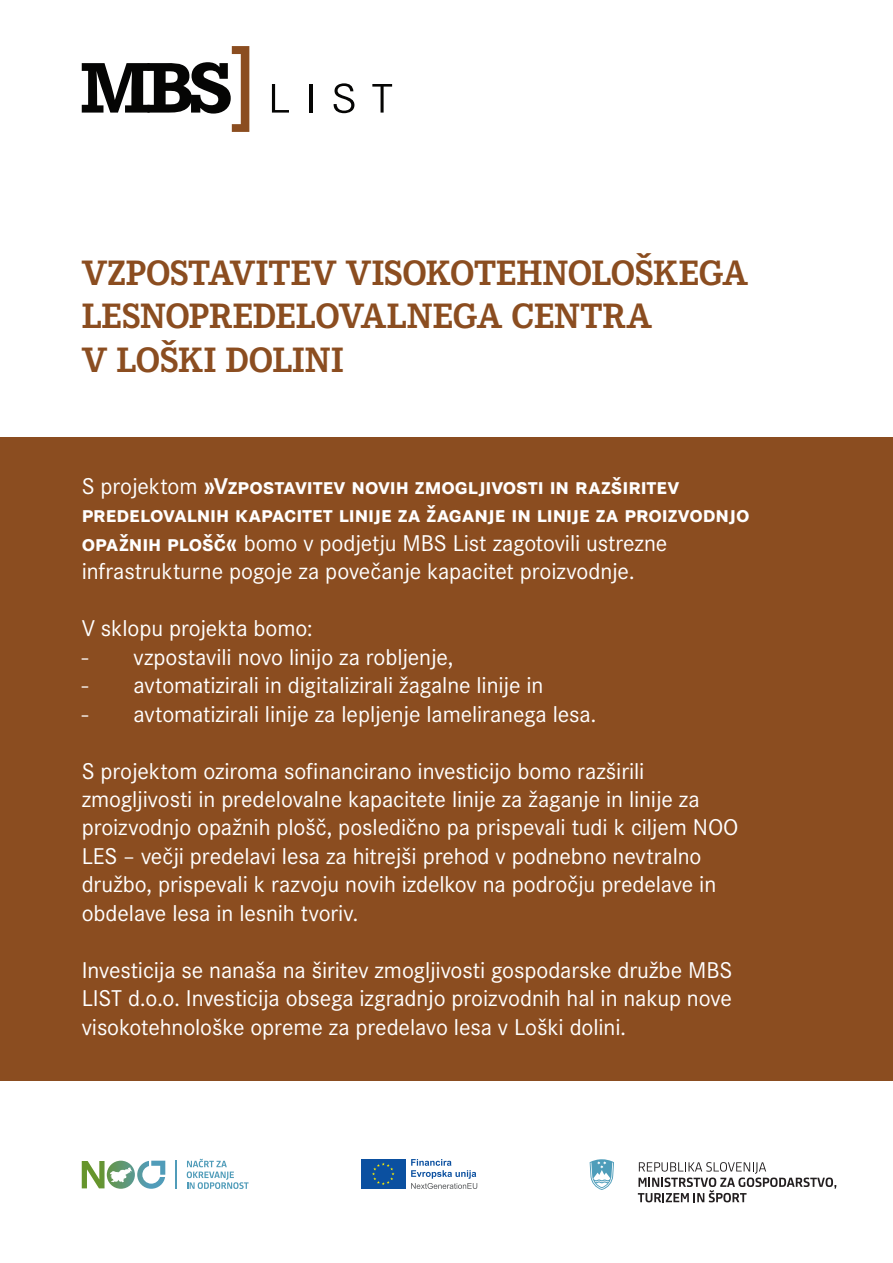
<style>
.page{position:relative;width:893px;height:1263px;background:#fff}
.page>*{position:absolute;margin:0;border:0;box-sizing:border-box;transform-origin:0 0}
.t1{font:700 36.6px/44px "AE Corporate E";color:#8b4d20}
.t2{font:23.7px/28.5px "AE Corporate S";letter-spacing:-.005em;color:#fff}
.t3{font:700 23.7px/28.5px "AE Corporate SSC";letter-spacing:-.005em;color:#fff}
.s1{font-family:"AE Corporate S";font-weight:400}
.s2{font-family:"AE Corporate SSC";font-weight:700}
</style>
<div class="page">
<div style="left:0;top:437px;width:893px;height:643px;background:#8b4d20"></div>
<svg style="left:82px;top:46px;width:167px;height:86px"></svg>
<svg style="left:272px;top:84px;width:17px;height:29px"></svg>
<hr style="left:309px;top:84px;width:3px;height:29px;background:#050504">
<svg style="left:334px;top:83px;width:20px;height:30px"></svg>
<svg style="left:372px;top:84px;width:20px;height:29px"></svg>
<svg style="left:107px;top:1161px;width:58px;height:28px"></svg>
<svg style="left:187px;top:1159px;width:62px;height:30px"></svg>
<hr style="left:175px;top:1161px;width:2px;height:28px;background:#509cb9">
<div style="left:361px;top:1159px;width:45px;height:30px;background:#0b50a0"></div>
<svg style="left:372px;top:1162px;width:23px;height:23px"></svg>
<svg style="left:411px;top:1159px;width:66px;height:30px"></svg>
<svg style="left:590px;top:1159px;width:24px;height:31px"></svg>
<svg style="left:638px;top:1162px;width:198px;height:40px"></svg>
<h1 class="t1" style="left:82px;top:251px;width:668px">VZPOSTAVITEV VISOKOTEHNOLOŠKEGA<br>LESNOPREDELOVALNEGA CENTRA<br>V LOŠKI DOLINI</h1>
<p class="t3" style="left:82px;top:472px;width:669px"><span class="s1">S projektom</span> »Vzpostavitev novih zmogljivosti in razširitev predelovalnih kapacitet linije za žaganje in linije za proizvodnjo</p>
<p class="t2" style="left:82px;top:529px;width:587px"><span class="s2">opažnih plošč«</span> bomo v podjetju MBS List zagotovili ustrezne infrastrukturne pogoje za povečanje kapacitet proizvodnje.</p>
<p class="t2" style="left:82px;top:614px;width:233px">V sklopu projekta bomo:</p>
<p class="t2" style="left:82px;top:643px;width:373px">- vzpostavili novo linijo za robljenje,</p>
<p class="t2" style="left:82px;top:671px;width:463px">- avtomatizirali in digitalizirali žagalne linije in</p>
<p class="t2" style="left:82px;top:700px;width:516px">- avtomatizirali linije za lepljenje lameliranega lesa.</p>
<p class="t2" style="left:82px;top:756px;width:658px">S projektom oziroma sofinancirano investicijo bomo razširili zmogljivosti in predelovalne kapacitete linije za žaganje in linije za proizvodnjo opažnih plošč, posledično pa prispevali tudi k ciljem NOO LES – večji predelavi lesa za hitrejši prehod v podnebno nevtralno družbo, prispevali k razvoju novih izdelkov na področju predelave in obdelave lesa in lesnih tvoriv.</p>
<p class="t2" style="left:82px;top:956px;width:652px;text-align:justify">Investicija se nanaša na širitev zmogljivosti gospodarske družbe MBS LIST d.o.o. Investicija obsega izgradnjo proizvodnih hal in nakup nove visokotehnološke opreme za predelavo lesa v Loški dolini.</p>
</div>
